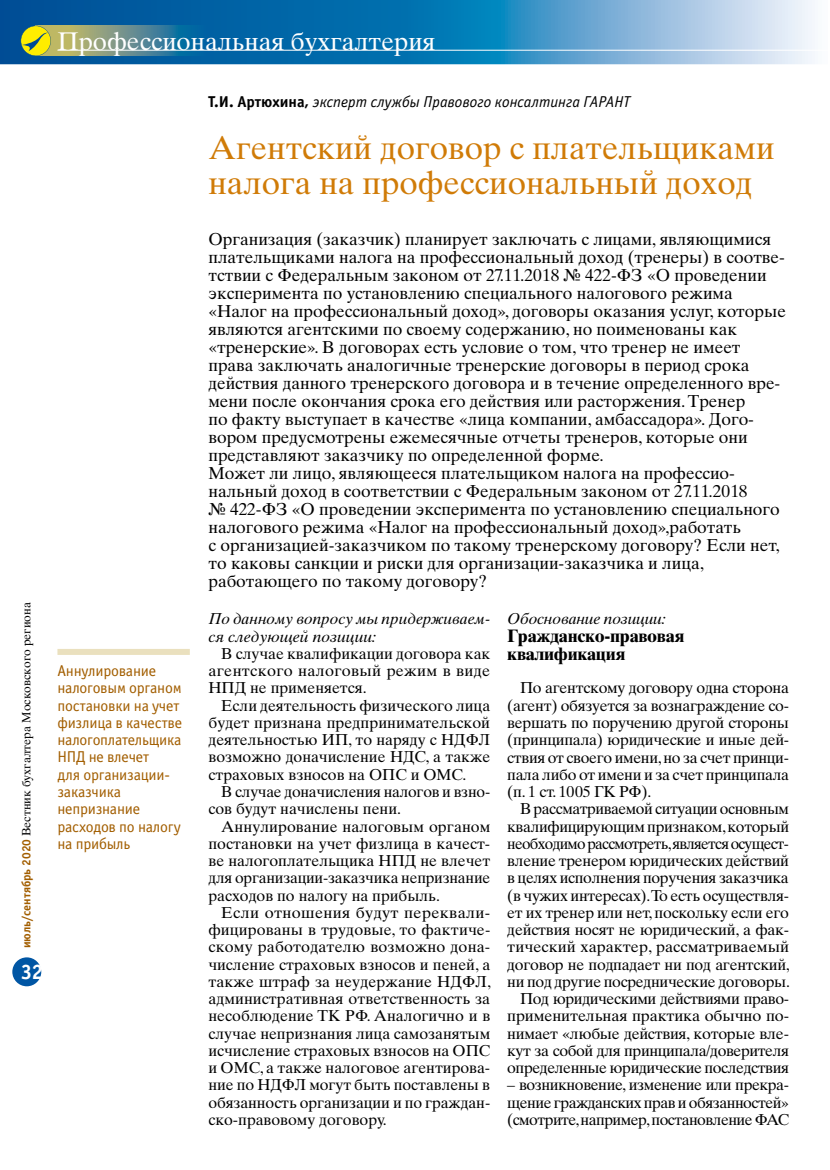
<style>
.page{position:relative;width:830px;height:1170px;background:#fff}
.page>*{position:absolute;margin:0;border:0;box-sizing:border-box;transform-origin:0 0}
.t1{font:33px/35.2px "Times Ten Cyr Upright";color:#d07b07}
.t2{font:25.5px "Times Ten Cyr Upright";color:#fff}
.t3{font:21px "Officina Sans Bold ITC";color:#fff}
.t4{font:700 18px/18px "Times Ten Cyr";letter-spacing:-.015em;color:#000}
.t5{font:17.25px/18px "Times Ten Cyr Upright";color:#000}
.t6{font:15.75px/17.2px "Times Ten Cyr Upright";letter-spacing:-.015em;color:#000;text-align:justify}
.t7{font:15.75px/17.2px "Officina Sans Book ITC";letter-spacing:-.015em;color:#a25e00}
.t8{font:15.75px/17.2px "Times Ten Cyr Inclined";letter-spacing:-.005em;color:#000}
.t9{font:italic 15.75px "Officina Sans Book ITC";color:#000}
.t10{font:12px "Times Ten Cyr Upright";color:#000}
.s1{font-family:"Officina Sans Bold ITC";color:#a25e00}
.s2{font-family:"Officina Sans Bold ITC";font-style:normal}
</style>
<div class="page">
<svg style="left:0;top:0;width:815px;height:64px;background:#408dbf"></svg>
<img style="left:51px;top:26px;width:154px;height:30px">
<svg style="left:21px;top:26px;width:30px;height:30px"></svg>
<div style="left:12px;top:957px;width:29px;height:29px;background:#0056a4;border-radius:50%"></div>
<hr style="left:57px;top:50px;width:772px;height:1px;background:#fff">
<div style="left:57px;top:649px;width:133px;height:6px;background:#eae0be"></div>
<p class="t10" style="left:19px;top:948px;width:347px;rotate:-90deg"><span class="s1">июль/сентябрь 2020</span> Вестник бухгалтера Московского региона</p>
<h3 class="t3" style="left:21px;top:957px;width:24px">32</h3>
<h2 class="t2" style="left:57px;top:26px;width:379px">Профессиональная бухгалтерия</h2>
<p class="t9" style="left:208px;top:91px;width:423px"><span class="s2">Т.И. Артюхина,</span> эксперт службы Правового консалтинга ГАРАНТ</p>
<h1 class="t1" style="left:208px;top:130px;width:567px">Агентский договор с плательщиками налога на профессиональный доход</h1>
<p class="t5" style="left:208px;top:230px;width:578px">Организация (заказчик) планирует заключать с лицами, являющимися плательщиками налога на профессиональный доход (тренеры) в соотве&shy;тствии с Федеральным законом от 27.11.2018 № 422-ФЗ «О проведении эксперимента по установлению специального налогового режима «Налог на профессиональный доход», договоры оказания услуг, которые являются агентскими по своему содержанию, но поименованы как «тренерские». В договорах есть условие о том, что тренер не имеет права заключать аналогичные тренерские договоры в период срока действия данного тренерского договора и в течение определенного вре&shy;мени после окончания срока его действия или расторжения. Тренер<br>по факту выступает в качестве «лица компании, амбассадора». Дого&shy;вором предусмотрены ежемесячные отчеты тренеров, которые они представляют заказчику по определенной форме.<br>Может ли лицо, являющееся плательщиком налога на профессио&shy;нальный доход в соответствии с Федеральным законом от 27.11.2018<br>№ 422-ФЗ «О проведении эксперимента по установлению специального налогового режима «Налог на профессиональный доход»,работать<br>с организацией-заказчиком по такому тренерскому договору? Если нет, то каковы санкции и риски для организации-заказчика и лица, работающего по такому договору?</p>
<p class="t8" style="left:208px;top:610px;width:283px">По данному вопросу мы придерживаем&shy;ся следующей позиции:</p>
<p class="t6" style="left:208px;top:645px;width:283px;text-indent:13px">В случае квалификации договора как агентского налоговый режим в виде НПД не применяется.</p>
<p class="t6" style="left:208px;top:696px;width:283px;text-indent:13px">Если деятельность физического лица будет признана предпринимательской деятельностью ИП, то наряду c НДФЛ возможно доначисление НДС, а также страховых взносов на ОПС и ОМС.</p>
<p class="t6" style="left:208px;top:783px;width:283px;text-indent:13px">В случае доначисления налогов и взно&shy;сов будут начислены пени.</p>
<p class="t6" style="left:208px;top:817px;width:283px;text-indent:13px">Аннулирование налоговым органом постановки на учет физлица в качест&shy;ве налогоплательщика НПД не влечет для организации-заказчика непризнание расходов по налогу на прибыль.</p>
<p class="t6" style="left:208px;top:903px;width:284px;text-indent:13px">Если отношения будут переквали&shy;фицированы в трудовые, то фактиче&shy;скому работодателю возможно дона&shy;числение страховых взносов и пеней, а также штраф за неудержание НДФЛ, административная ответственность за несоблюдение ТК РФ. Аналогично и в случае непризнания лица самозанятым исчисление страховых взносов на ОПС и ОМС, а также налоговое агентирова&shy;ние по НДФЛ могут быть поставлены в обязанность организации и по граждан&shy;ско-правовому договору.</p>
<p class="t8" style="left:507px;top:610px;width:160px">Обоснование позиции:</p>
<p class="t4" style="left:507px;top:627px;width:178px">Гражданско-правовая квалификация</p>
<p class="t6" style="left:507px;top:679px;width:283px;text-indent:13px">По агентскому договору одна сторона (агент) обязуется за вознаграждение со&shy;вершать по поручению другой стороны (принципала) юридические и иные дей&shy;ствия от своего имени, но за счет принци&shy;пала либо от имени и за счет принципала (п. 1 ст. 1005 ГК РФ).</p>
<p class="t6" style="left:507px;top:800px;width:284px;text-align:right">В рассматриваемой ситуации основным квалифицирующим признаком, который необходимо рассмотреть,является осущест&shy;вление тренером юридических действий в целях исполнения поручения заказчика (в чужих интересах). То есть осуществля&shy;ет их тренер или нет, поскольку если его действия носят не юридический, а фак&shy;тический характер, рассматриваемый договор не подпадает ни под агентский, ни под другие посреднические договоры.<br>Под юридическими действиями право&shy;применительная практика обычно по&shy;нимает «любые действия, которые вле&shy;кут за собой для принципала/доверителя определенные юридические последствия</p>
<p class="t6" style="left:507px;top:1076px;width:283px">– возникновение, изменение или прекра&shy;щение гражданских прав и обязанностей» (смотрите, например, постановление ФАС</p>
<p class="t7" style="left:57px;top:661px;width:126px">Аннулирование налоговым органом постановки на учет физлица в качестве налогоплательщика<br>НПД не влечет<br>для организации&shy;заказчика непризнание расходов по налогу на прибыль</p>
</div>
